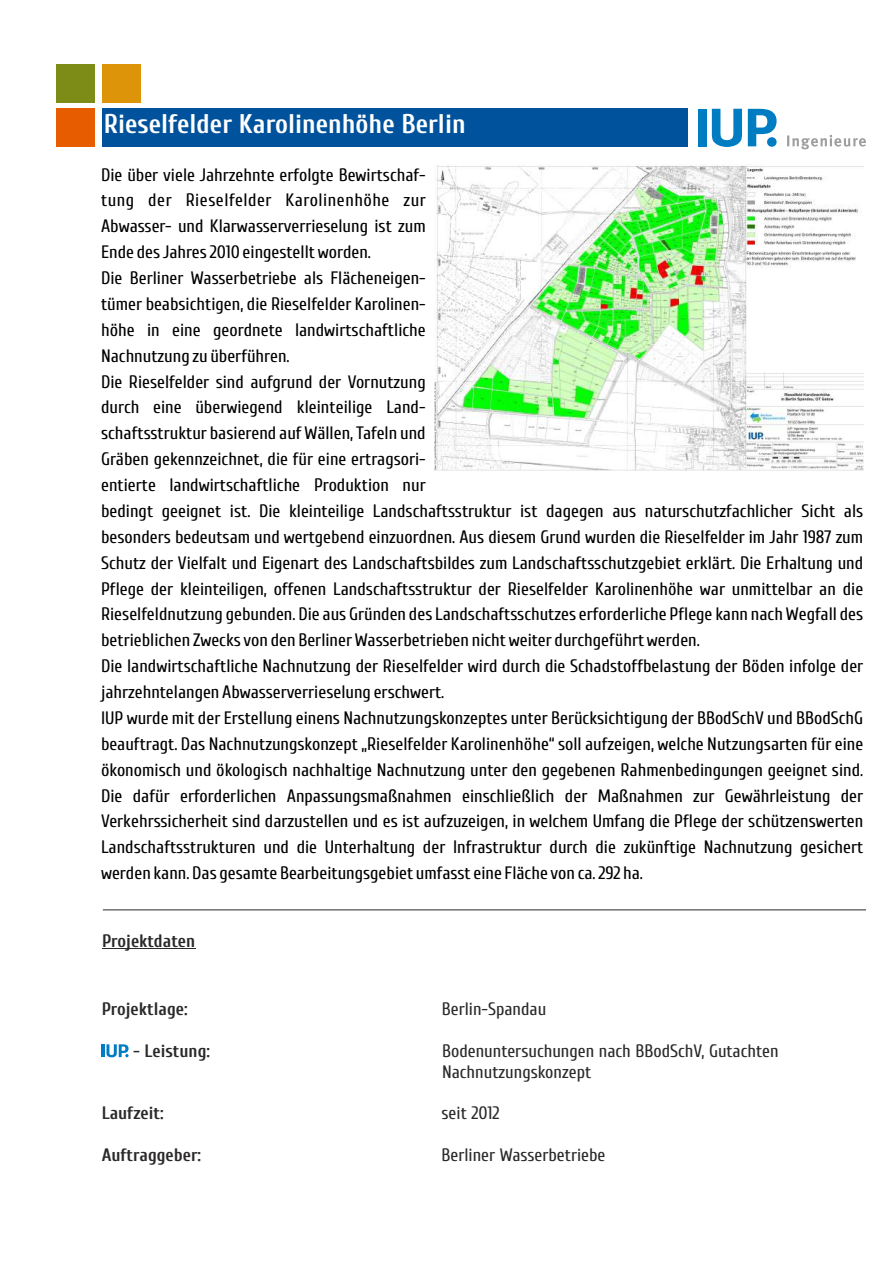
<style>
.page{position:relative;width:893px;height:1263px;background:#fff}
.page>*{position:absolute;margin:0;border:0;box-sizing:border-box;transform-origin:0 0}
.t1{font:700 27px "Cuprum";color:#fff}
.t2{font:18px/25.8px "Cuprum";color:#000}
.t3{font:18px/20.7px "Cuprum";color:#2b2929}
.t4{font:700 18px "Cuprum";color:#2b2929}
</style>
<div class="page">
<div style="left:57px;top:109px;width:38px;height:38px;background:#e85c00"></div>
<div style="left:102px;top:64px;width:38px;height:38px;background:#de9408"></div>
<div style="left:57px;top:64px;width:38px;height:38px;background:#7d8c17"></div>
<div style="left:102px;top:108px;width:585px;height:39px;background:#00529c"></div>
<hr style="left:103px;top:909px;width:763px;height:1px;background:#2b2929">
<hr style="left:102px;top:948px;width:93px;height:1px;background:#2b2929">
<svg style="left:102px;top:1044px;width:27px;height:13px"></svg>
<div style="left:698px;top:109px;width:8px;height:37px;background:#007dc2"></div>
<svg style="left:712px;top:109px;width:30px;height:38px"></svg>
<svg style="left:748px;top:109px;width:29px;height:37px"></svg>
<div style="left:767px;top:137px;width:10px;height:10px;background:#007dc2;border-radius:50%"></div>
<svg style="left:787px;top:135px;width:79px;height:14px"></svg>
<img style="left:434px;top:165px;width:429px;height:306px">
<h1 class="t1" style="left:104px;top:109px;width:363px">Rieselfelder Karolinenhöhe Berlin</h1>
<p class="t2" style="left:101px;top:162px;width:764px">Die über viele Jahrzehnte erfolgte Bewirtschaf-<br>tung der Rieselfelder Karolinenhöhe zur<br>Abwasser- und Klarwasserverrieselung ist zum<br>Ende des Jahres 2010 eingestellt worden.<br>Die Berliner Wasserbetriebe als Flächeneigen-<br>tümer beabsichtigen, die Rieselfelder Karolinen-<br>höhe in eine geordnete landwirtschaftliche<br>Nachnutzung zu überführen.<br>Die Rieselfelder sind aufgrund der Vornutzung<br>durch eine überwiegend kleinteilige Land-<br>schaftsstruktur basierend auf Wällen, Tafeln und<br>Gräben gekennzeichnet, die für eine ertragsori-<br>entierte landwirtschaftliche Produktion nur<br>bedingt geeignet ist. Die kleinteilige Landschaftsstruktur ist dagegen aus naturschutzfachlicher Sicht als besonders bedeutsam und wertgebend einzuordnen. Aus diesem Grund wurden die Rieselfelder im Jahr 1987 zum Schutz der Vielfalt und Eigenart des Landschaftsbildes zum Landschaftsschutzgebiet erklärt. Die Erhaltung und Pflege der kleinteiligen, offenen Landschaftsstruktur der Rieselfelder Karolinenhöhe war unmittelbar an die Rieselfeldnutzung gebunden. Die aus Gründen des Landschaftsschutzes erforderliche Pflege kann nach Wegfall des betrieblichen Zwecks von den Berliner Wasserbetrieben nicht weiter durchgeführt werden.<br>Die landwirtschaftliche Nachnutzung der Rieselfelder wird durch die Schadstoffbelastung der Böden infolge der jahrzehntelangen Abwasserverrieselung erschwert.<br>IUP wurde mit der Erstellung einens Nachnutzungskonzeptes unter Berücksichtigung der BBodSchV und BBodSchG beauftragt. Das Nachnutzungskonzept „Rieselfelder Karolinenhöhe“ soll aufzeigen, welche Nutzungsarten für eine ökonomisch und ökologisch nachhaltige Nachnutzung unter den gegebenen Rahmenbedingungen geeignet sind.<br>Die dafür erforderlichen Anpassungsmaßnahmen einschließlich der Maßnahmen zur Gewährleistung der Verkehrssicherheit sind darzustellen und es ist aufzuzeigen, in welchem Umfang die Pflege der schützenswerten Landschaftsstrukturen und die Unterhaltung der Infrastruktur durch die zukünftige Nachnutzung gesichert werden kann. Das gesamte Bearbeitungsgebiet umfasst eine Fläche von ca. 292 ha.</p>
<p class="t4" style="left:102px;top:931px;width:95px">Projektdaten</p>
<p class="t4" style="left:102px;top:999px;width:88px">Projektlage:</p>
<p class="t3" style="left:442px;top:999px;width:106px">Berlin-Spandau</p>
<p class="t4" style="left:133px;top:1041px;width:78px">- Leistung:</p>
<p class="t3" style="left:442px;top:1041px;width:338px">Bodenuntersuchungen nach BBodSchV, Gutachten<br>Nachnutzungskonzept</p>
<p class="t4" style="left:102px;top:1103px;width:64px">Laufzeit:</p>
<p class="t3" style="left:442px;top:1103px;width:59px">seit 2012</p>
<p class="t4" style="left:102px;top:1144px;width:101px">Auftraggeber:</p>
<p class="t3" style="left:442px;top:1144px;width:165px">Berliner Wasserbetriebe</p>
</div>
